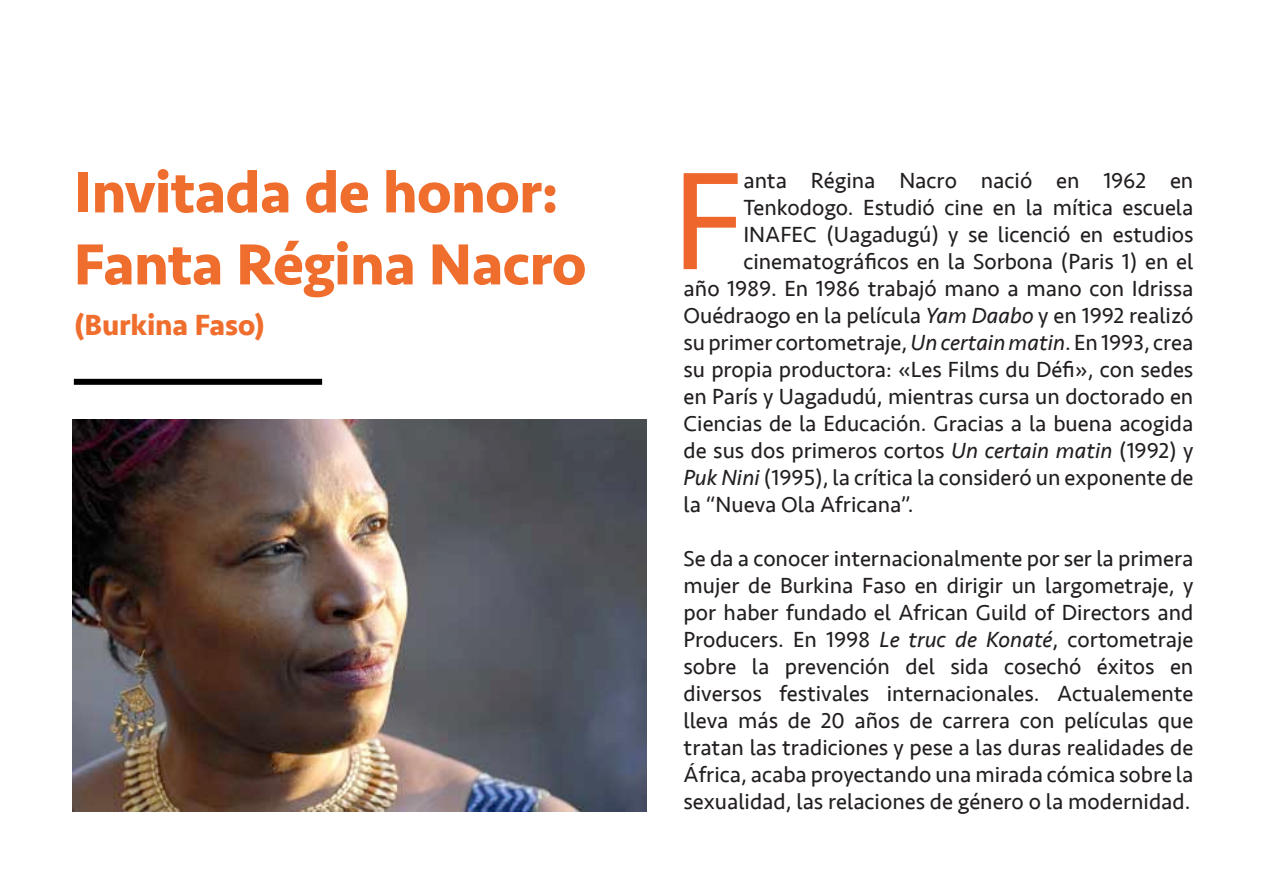
<style>
.page{position:relative;width:1263px;height:893px;background:#fff}
.page>*{position:absolute;margin:0;border:0;box-sizing:border-box;transform-origin:0 0}
.t1{font:144.15px "Seravek";color:#ee662b}
.t2{font:700 60px "Seravek";letter-spacing:-.015em;color:#f06e2d}
.t3{font:700 30px "Seravek";letter-spacing:-.01em;color:#f06e2d}
.t4{font:22.5px/27px "Seravek";color:#231f20;text-align:justify}
.s1{font-style:italic}
</style>
<div class="page">
<img style="left:72px;top:419px;width:574px;height:392px">
<div style="left:74px;top:379px;width:248px;height:6px;background:#000"></div>
<p class="t2" style="left:74px;top:144px;width:486px">Invitada de honor:</p>
<p class="t2" style="left:74px;top:216px;width:514px">Fanta Régina Nacro</p>
<p class="t3" style="left:74px;top:301px;width:193px">(Burkina Faso)</p>
<p class="t1" style="left:672px;top:110px;width:73px">F</p>
<p class="t4" style="left:743px;top:167px;width:451px">anta Régina Nacro nació en 1962 en</p>
<p class="t4" style="left:743px;top:194px;width:451px">Tenkodogo. Estudió cine en la mítica escuela</p>
<p class="t4" style="left:743px;top:221px;width:451px">INAFEC (Uagadugú) y se licenció en estudios</p>
<p class="t4" style="left:743px;top:248px;width:451px">cinematográficos en la Sorbona (Paris 1) en el</p>
<p class="t4" style="left:684px;top:275px;width:511px">año 1989. En 1986 trabajó mano a mano con Idrissa</p>
<p class="t4" style="left:684px;top:302px;width:511px">Ouédraogo en la película <span class="s1">Yam Daabo</span> y en 1992 realizó</p>
<p class="t4" style="left:684px;top:329px;width:511px">su primer cortometraje, <span class="s1">Un certain matin</span>. En 1993, crea</p>
<p class="t4" style="left:684px;top:356px;width:511px">su propia productora: «Les Films du Défi», con sedes</p>
<p class="t4" style="left:684px;top:383px;width:511px">en París y Uagadudú, mientras cursa un doctorado en</p>
<p class="t4" style="left:684px;top:410px;width:511px">Ciencias de la Educación. Gracias a la buena acogida</p>
<p class="t4" style="left:684px;top:437px;width:511px">de sus dos primeros cortos <span class="s1">Un certain matin</span> (1992) y</p>
<p class="t4" style="left:684px;top:464px;width:511px"><span class="s1">Puk Nini</span> (1995), la crítica la consideró un exponente de</p>
<p class="t4" style="left:684px;top:491px;width:232px">la “Nueva Ola Africana”.</p>
<p class="t4" style="left:684px;top:545px;width:511px">Se da a conocer internacionalmente por ser la primera mujer de Burkina Faso en dirigir un largometraje, y por haber fundado el African Guild of Directors and Producers. En 1998 <span class="s1">Le truc de Konaté</span>, cortometraje sobre la prevención del sida cosechó éxitos en diversos festivales internacionales. Actualemente lleva más de 20 años de carrera con películas que tratan las tradiciones y pese a las duras realidades de África, acaba proyectando una mirada cómica sobre la sexualidad, las relaciones de género o la modernidad.</p>
</div>
